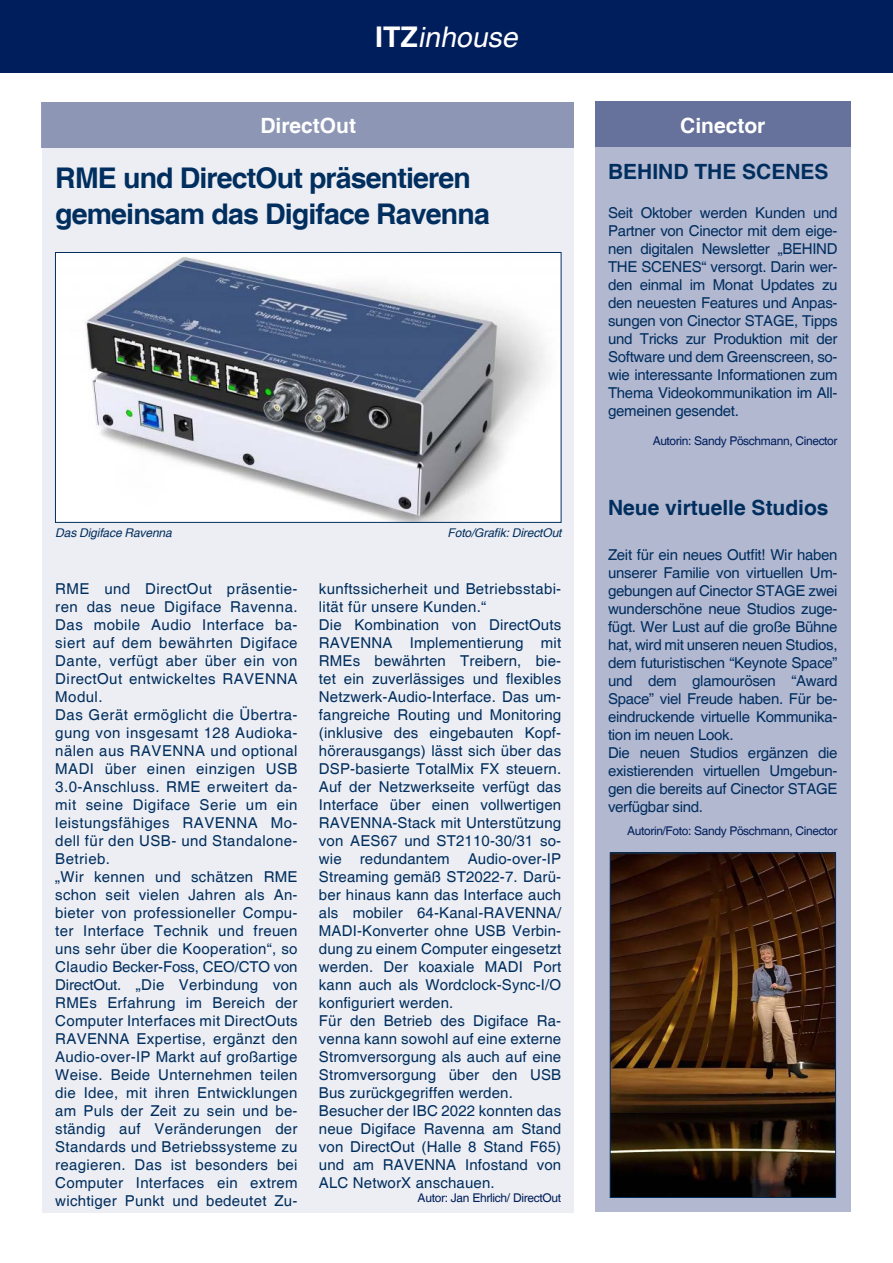
<style>
.page{position:relative;width:893px;height:1263px;background:#fff}
.page>*{position:absolute;margin:0;border:0;box-sizing:border-box;transform-origin:0 0}
.t1{font:700 28.5px/36px "Helvetica";letter-spacing:-.03em;color:#002e5e}
.t2{font:italic 28.5px "Helvetica";color:#fff}
.t3{font:700 21px "Helvetica";color:#002e5e}
.t4{font:700 21px "Helvetica";color:#fff}
.t5{font:15px/18px "Helvetica";letter-spacing:.01em;color:#002e5e}
.t6{font:15px/18px "Helvetica";letter-spacing:-.02em;color:#002e5e}
.t7{font:12px "Helvetica";letter-spacing:-.03em;color:#001e5b}
.t8{font:italic 12px "Helvetica";letter-spacing:-.01em;color:#002e5e}
.s1{font-weight:700;font-style:normal}
</style>
<div class="page">
<div style="left:0;top:0;width:893px;height:73px;background:#001e5b"></div>
<div style="left:595px;top:102px;width:255px;height:45px;background:#66719c"></div>
<div style="left:595px;top:148px;width:255px;height:1064px;background:#b3b8d1"></div>
<img style="left:612px;top:855px;width:222px;height:341px">
<div style="left:610px;top:853px;width:226px;height:345px;border:1px solid #002e5e"></div>
<div style="left:43px;top:103px;width:531px;height:1110px;background:#edeef3"></div>
<div style="left:42px;top:103px;width:532px;height:45px;background:#8e96b6"></div>
<img style="left:57px;top:254px;width:502px;height:267px">
<div style="left:55px;top:252px;width:506px;height:271px;border:1px solid #002e5e"></div>
<h1 class="t2" style="left:375px;top:20px;width:150px"><span class="s1">I T Z</span> inhouse</h1>
<h2 class="t4" style="left:260px;top:112px;width:97px">DirectOut</h2>
<h1 class="t1" style="left:55px;top:161px;width:436px">RME und DirectOut präsentieren gemeinsam das Digiface Ravenna</h1>
<p class="t8" style="left:55px;top:526px;width:118px">Das Digiface Ravenna</p>
<p class="t8" style="left:448px;top:526px;width:115px">Foto/Grafik: DirectOut</p>
<p class="t5" style="left:55px;top:580px;width:244px">RME und DirectOut präsentie&shy;ren das neue Digiface Ravenna.<br>Das mobile Audio Interface ba&shy;siert auf dem bewährten Digiface<br>Dante, verfügt aber über ein von<br>DirectOut entwickeltes RAVENNA<br>Modul.<br>Das Gerät ermöglicht die Übertra&shy;gung von insgesamt 128 Audioka&shy;nälen aus RAVENNA und optional<br>MADI über einen einzigen USB<br>3.0-Anschluss. RME erweitert da&shy;mit seine Digiface Serie um ein leistungsfähiges RAVENNA Mo&shy;dell für den USB- und Standalone-<br>Betrieb.<br>„Wir kennen und schätzen RME schon seit vielen Jahren als An&shy;bieter von professioneller Compu&shy;ter Interface Technik und freuen uns sehr über die Kooperation“, so<br>Claudio Becker-Foss, CEO/CTO von<br>DirectOut. „Die Verbindung von<br>RMEs Erfahrung im Bereich der<br>Computer Interfaces mit DirectOuts<br>RAVENNA Expertise, ergänzt den<br>Audio-over-IP Markt auf großartige<br>Weise. Beide Unternehmen teilen die Idee, mit ihren Entwicklungen am Puls der Zeit zu sein und be&shy;ständig auf Veränderungen der<br>Standards und Betriebssysteme zu reagieren. Das ist besonders bei<br>Computer Interfaces ein extrem wichtiger Punkt und bedeutet Zu-</p>
<p class="t5" style="left:319px;top:580px;width:244px">kunftssicherheit und Betriebsstabi&shy;lität für unsere Kunden.“<br>Die Kombination von DirectOuts<br>RAVENNA Implementierung mit<br>RMEs bewährten Treibern, bie&shy;tet ein zuverlässiges und flexibles<br>Netzwerk-Audio-Interface. Das um&shy;fangreiche Routing und Monitoring (inklusive des eingebauten Kopf&shy;hörerausgangs) lässt sich über das<br>DSP-basierte TotalMix FX steuern.<br>Auf der Netzwerkseite verfügt das<br>Interface über einen vollwertigen<br>RAVENNA-Stack mit Unterstützung von AES67 und ST2110-30/31 so&shy;wie redundantem Audio-over-IP<br>Streaming gemäß ST2022-7. Darü&shy;ber hinaus kann das Interface auch als mobiler 64-Kanal-RAVENNA/<br>MADI-Konverter ohne USB Verbin&shy;dung zu einem Computer eingesetzt werden. Der koaxiale MADI Port kann auch als Wordclock-Sync-I/O konfiguriert werden.<br>Für den Betrieb des Digiface Ra&shy;venna kann sowohl auf eine externe<br>Stromversorgung als auch auf eine<br>Stromversorgung über den USB<br>Bus zurückgegriffen werden.<br>Besucher der IBC 2022 konnten das neue Digiface Ravenna am Stand von DirectOut (Halle 8 Stand F65) und am RAVENNA Infostand von<br>ALC NetworX anschauen.</p>
<p class="t7" style="left:418px;top:1191px;width:145px">Autor: Jan Ehrlich/ DirectOut</p>
<h2 class="t4" style="left:680px;top:112px;width:87px">Cinector</h2>
<h2 class="t3" style="left:608px;top:159px;width:222px">BEHIND THE SCENES</h2>
<p class="t5" style="left:608px;top:204px;width:231px;text-align:justify">Seit Oktober werden Kunden und Partner von Cinector mit dem eige&shy;nen digitalen Newsletter „BEHIND THE SCENES“ versorgt. Darin wer&shy;den einmal im Monat Updates zu den neuesten Features und Anpas&shy;sungen von Cinector STAGE, Tipps und Tricks zur Produktion mit der Software und dem Greenscreen, so&shy;wie interessante Informationen zum Thema Videokommunikation im All&shy;gemeinen gesendet.</p>
<p class="t7" style="left:653px;top:433px;width:186px">Autorin: Sandy Pöschmann, Cinector</p>
<h2 class="t3" style="left:608px;top:495px;width:222px">Neue virtuelle Studios</h2>
<p class="t6" style="left:608px;top:546px;width:231px">Zeit für ein neues Outfit! Wir haben unserer Familie von virtuellen Um&shy;gebungen auf Cinector STAGE zwei wunderschöne neue Studios zuge&shy;fügt. Wer Lust auf die große Bühne hat, wird mit unseren neuen Studios, dem futuristischen “Keynote Space” und dem glamourösen “Award<br>Space” viel Freude haben. Für be&shy;eindruckende virtuelle Kommunika&shy;tion im neuen Look.<br>Die neuen Studios ergänzen die existierenden virtuellen Umgebun&shy;gen die bereits auf Cinector STAGE verfügbar sind.</p>
<p class="t7" style="left:627px;top:823px;width:212px">Autorin/Foto: Sandy Pöschmann, Cinector</p>
</div>
